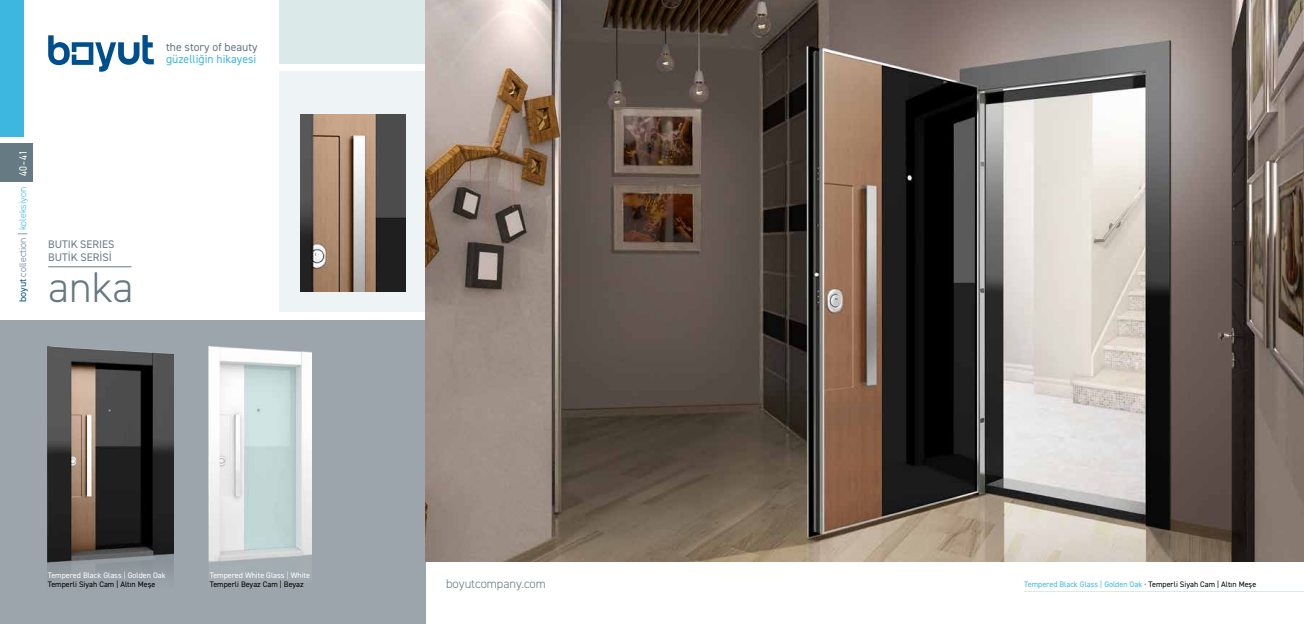
<style>
.page{position:relative;width:1304px;height:624px;background:#fff}
.page>*{position:absolute;margin:0;border:0;box-sizing:border-box;transform-origin:0 0}
.t1{font:300 43px "DIN2014";color:#667a83}
.t2{font:300 12.6px "DIN2014";color:#667a83}
.t3{font:11.7px "DIN2014";color:#3eb7e0}
.t4{font:11.7px "DIN2014";color:#667a83}
.t5{font:11.7px "DIN2014";color:#fff}
.t6{font:11px/13.2px "DIN2014";color:#667a83}
.t7{font:10.8px "DIN2014";color:#fff;scale:.9 1}
.t8{font:300 9.9px "DIN2014";color:#667a83}
.t9{font:8px/9.6px "DIN2014";color:#fff}
.t10{font:8px "DIN2014";color:#3eb7e0}
.s1{font-weight:400;color:#005389}
.s2{color:#005389}
.s3{color:#3eb7e0}
.s4{color:#eef3f6}
.s5{color:#000}
.s6{color:#667a83}
</style>
<div class="page">
<svg style="left:48px;top:35px;width:106px;height:37px"></svg>
<div style="left:0;top:0;width:23px;height:137px;background:#3eb7e0"></div>
<div style="left:0;top:143px;width:33px;height:38px;background:#667a83"></div>
<div style="left:279px;top:0;width:147px;height:63px;background:#dce9e9"></div>
<div style="left:279px;top:72px;width:147px;height:240px;background:#eef3f6"></div>
<div style="left:0;top:320px;width:426px;height:304px;background:#9ba5ab"></div>
<img style="left:426px;top:0;width:878px;height:561px">
<hr style="left:1024px;top:591px;width:280px;height:1px;background:#dce9e9">
<hr style="left:48px;top:266px;width:84px;height:1px;background:#667a83">
<img style="left:48px;top:346px;width:125px;height:229px">
<img style="left:209px;top:346px;width:102px;height:232px">
<img style="left:300px;top:115px;width:105px;height:176px">
<h3 class="t7" style="left:16px;top:176px;width:29px;rotate:-90deg">40 41</h3>
<h3 class="t5" style="left:16px;top:165px;width:5px;rotate:-90deg">-</h3>
<p class="t8" style="left:17px;top:302px;width:116px;rotate:-90deg"><span class="s1">boyut</span> collection <span class="s2">|</span> <span class="s3">koleksiyon</span></p>
<h3 class="t6" style="left:48px;top:237px;width:68px">BUTIK SERIES<br>BUTİK SERİSİ</h3>
<h1 class="t1" style="left:48px;top:261px;width:87px">anka</h1>
<h3 class="t4" style="left:166px;top:40px;width:93px">the story of beauty</h3>
<h3 class="t3" style="left:166px;top:52px;width:92px">güzelliğin hikayesi</h3>
<p class="t9" style="left:48px;top:570px;width:119px">Tempered Black Glass <span class="s4">|</span> Golden Oak<br><span class="s5">Temperli Siyah Cam | Altın Meşe</span></p>
<p class="t9" style="left:210px;top:570px;width:102px">Tempered White Glass <span class="s4">|</span> White<br><span class="s5">Temperli Beyaz Cam | Beyaz</span></p>
<h2 class="t2" style="left:446px;top:576px;width:101px">boyutcompany.com</h2>
<p class="t10" style="left:1024px;top:579px;width:233px">Tempered Black Glass | Golden Oak <span class="s6">•</span> <span class="s5">Temperli Siyah Cam | Altın Meşe</span></p>
</div>
